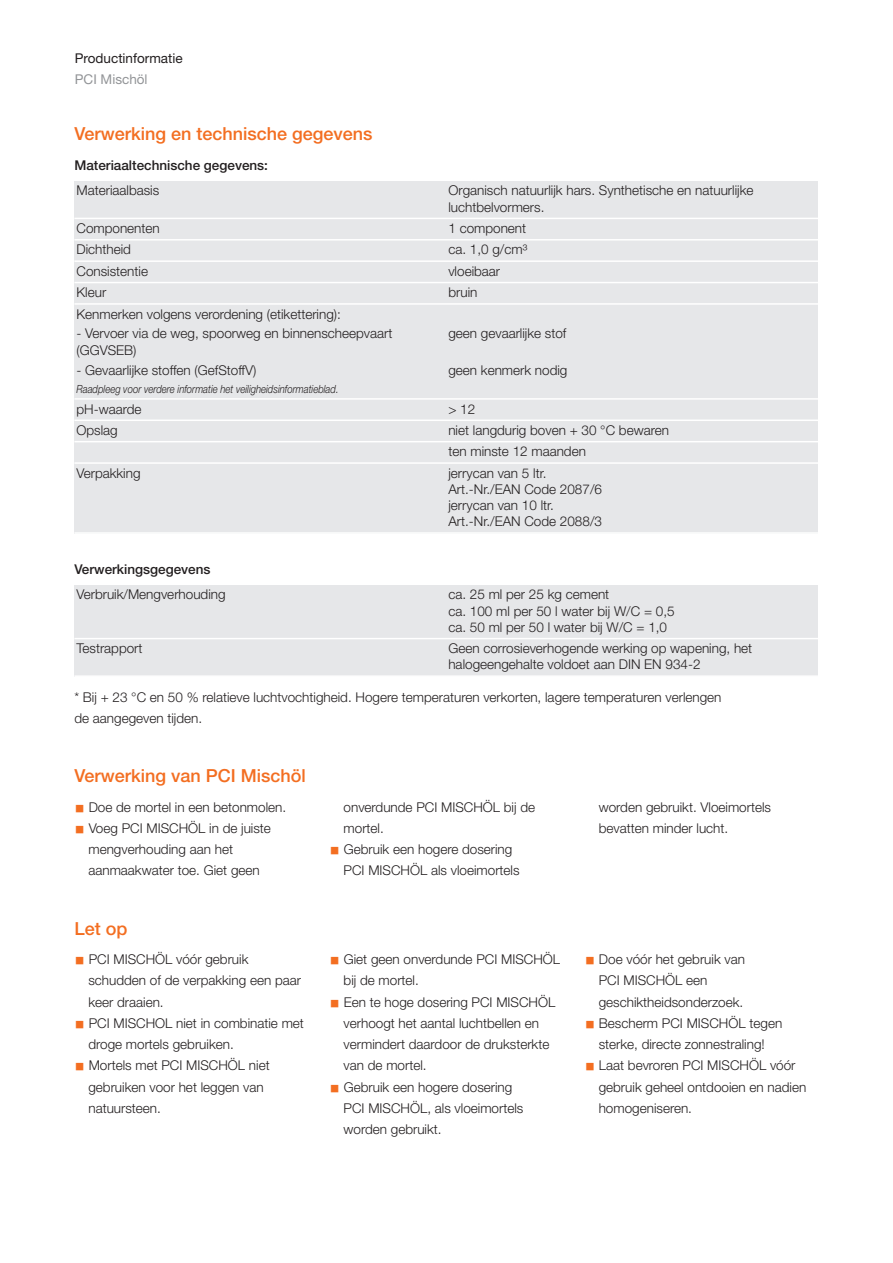
<style>
.page{position:relative;width:893px;height:1263px;background:#fff}
.page>*{position:absolute;margin:0;border:0;box-sizing:border-box;transform-origin:0 0}
.t1{font:500 18px "Helvetica Neue LT Pro";color:#f36e21}
.t2{font:300 13.5px/21.3px "Helvetica Neue LT Pro";color:#231f20}
.t3{font:500 13.5px "Helvetica Neue LT Pro";color:#231f20}
.t4{font:13.5px "Helvetica Neue LT Pro";color:#231f20}
.t5{font:13.5px "Helvetica Neue LT Pro";color:#939598}
.t6{font:italic 300 11.25px "Helvetica Neue LT Pro";color:#231f20;scale:.85 1}
.s1{font-family:"Li Gothic Med";font-weight:400;font-size:10.5px;color:#f36e21}
</style>
<div class="page">
<div style="left:74px;top:182px;width:372px;height:36px;background:#e6e7e9"></div>
<div style="left:446px;top:182px;width:372px;height:36px;background:#e6e7e9"></div>
<div style="left:74px;top:218px;width:372px;height:22px;background:#e6e7e9"></div>
<div style="left:446px;top:218px;width:372px;height:22px;background:#e6e7e9"></div>
<div style="left:74px;top:240px;width:372px;height:21px;background:#e6e7e9"></div>
<div style="left:446px;top:240px;width:372px;height:21px;background:#e6e7e9"></div>
<div style="left:74px;top:261px;width:372px;height:22px;background:#e6e7e9"></div>
<div style="left:446px;top:261px;width:372px;height:22px;background:#e6e7e9"></div>
<div style="left:74px;top:283px;width:372px;height:21px;background:#e6e7e9"></div>
<div style="left:446px;top:283px;width:372px;height:21px;background:#e6e7e9"></div>
<div style="left:74px;top:304px;width:372px;height:21px;background:#e6e7e9"></div>
<div style="left:446px;top:304px;width:372px;height:21px;background:#e6e7e9"></div>
<div style="left:74px;top:325px;width:372px;height:36px;background:#e6e7e9"></div>
<div style="left:446px;top:325px;width:372px;height:36px;background:#e6e7e9"></div>
<div style="left:74px;top:361px;width:372px;height:19px;background:#e6e7e9"></div>
<div style="left:446px;top:361px;width:372px;height:19px;background:#e6e7e9"></div>
<div style="left:74px;top:380px;width:744px;height:19px;background:#e6e7e9"></div>
<div style="left:74px;top:399px;width:372px;height:21px;background:#e6e7e9"></div>
<div style="left:446px;top:399px;width:372px;height:21px;background:#e6e7e9"></div>
<div style="left:74px;top:420px;width:372px;height:22px;background:#e6e7e9"></div>
<div style="left:446px;top:420px;width:372px;height:22px;background:#e6e7e9"></div>
<div style="left:74px;top:442px;width:372px;height:21px;background:#e6e7e9"></div>
<div style="left:446px;top:442px;width:372px;height:21px;background:#e6e7e9"></div>
<div style="left:74px;top:463px;width:372px;height:71px;background:#e6e7e9"></div>
<div style="left:446px;top:463px;width:372px;height:71px;background:#e6e7e9"></div>
<hr style="left:74px;top:218px;width:744px;height:1px;background:#fff">
<hr style="left:74px;top:239px;width:744px;height:2px;background:#fff">
<hr style="left:74px;top:260px;width:744px;height:2px;background:#fff">
<hr style="left:74px;top:282px;width:744px;height:1px;background:#fff">
<hr style="left:74px;top:303px;width:744px;height:2px;background:#fff">
<hr style="left:74px;top:398px;width:744px;height:2px;background:#fff">
<hr style="left:74px;top:419px;width:744px;height:2px;background:#fff">
<hr style="left:74px;top:441px;width:744px;height:1px;background:#fff">
<hr style="left:74px;top:462px;width:744px;height:2px;background:#fff">
<hr style="left:74px;top:532px;width:744px;height:2px;background:#fff">
<div style="left:74px;top:585px;width:372px;height:54px;background:#e6e7e9"></div>
<div style="left:446px;top:585px;width:372px;height:54px;background:#e6e7e9"></div>
<div style="left:74px;top:639px;width:372px;height:38px;background:#e6e7e9"></div>
<div style="left:446px;top:639px;width:372px;height:38px;background:#e6e7e9"></div>
<hr style="left:74px;top:638px;width:744px;height:1px;background:#fff">
<hr style="left:74px;top:675px;width:744px;height:2px;background:#fff">
<p class="t4" style="left:75px;top:53px;width:109px">Productinformatie</p>
<p class="t5" style="left:75px;top:74px;width:74px">PCI Mischöl</p>
<h1 class="t1" style="left:74px;top:128px;width:300px">Verwerking en technische gegevens</h1>
<p class="t3" style="left:74px;top:160px;width:195px">Materiaaltechnische gegevens:</p>
<p class="t2" style="left:77px;top:181px;width:84px">Materiaalbasis</p>
<p class="t2" style="left:448px;top:184px;width:307px;line-height:16.2px">Organisch natuurlijk hars. Synthetische en natuurlijke luchtbelvormers.</p>
<p class="t2" style="left:77px;top:219px;width:85px">Componenten</p>
<p class="t2" style="left:448px;top:219px;width:79px">1 component</p>
<p class="t2" style="left:77px;top:240px;width:56px">Dichtheid</p>
<p class="t2" style="left:448px;top:240px;width:80px">ca. 1,0 g/cm³</p>
<p class="t2" style="left:77px;top:262px;width:73px">Consistentie</p>
<p class="t2" style="left:448px;top:262px;width:53px">vloeibaar</p>
<p class="t2" style="left:77px;top:283px;width:31px">Kleur</p>
<p class="t2" style="left:448px;top:283px;width:30px">bruin</p>
<p class="t2" style="left:77px;top:304px;width:266px">Kenmerken volgens verordening (etikettering):</p>
<p class="t2" style="left:77px;top:327px;width:317px;line-height:16.2px">- Vervoer via de weg, spoorweg en binnenscheepvaart (GGVSEB)</p>
<p class="t2" style="left:448px;top:324px;width:120px">geen gevaarlijke stof</p>
<p class="t2" style="left:77px;top:360px;width:181px">- Gevaarlijke stoffen (GefStoffV)</p>
<p class="t2" style="left:448px;top:360px;width:121px">geen kenmerk nodig</p>
<p class="t6" style="left:77px;top:385px;width:310px">Raadpleeg voor verdere informatie het veiligheidsinformatieblad.</p>
<p class="t2" style="left:77px;top:399px;width:67px">pH-waarde</p>
<p class="t2" style="left:448px;top:399px;width:28px">&gt; 12</p>
<p class="t2" style="left:77px;top:421px;width:43px">Opslag</p>
<p class="t2" style="left:448px;top:421px;width:222px">niet langdurig boven + 30 °C bewaren ten minste 12 maanden</p>
<p class="t2" style="left:77px;top:463px;width:66px">Verpakking</p>
<p class="t2" style="left:448px;top:466px;width:155px;line-height:16.2px">jerrycan van 5 ltr.<br>Art.-Nr./EAN Code 2087/6 jerrycan van 10 ltr.<br>Art.-Nr./EAN Code 2088/3</p>
<p class="t3" style="left:74px;top:564px;width:138px">Verwerkingsgegevens</p>
<p class="t2" style="left:77px;top:585px;width:151px">Verbruik/Mengverhouding</p>
<p class="t2" style="left:448px;top:588px;width:228px;line-height:16.2px">ca. 25 ml per 25 kg cement<br>ca. 100 ml per 50 l water bij W/C = 0,5 ca. 50 ml per 50 l water bij W/C = 1,0</p>
<p class="t2" style="left:77px;top:639px;width:68px">Testrapport</p>
<p class="t2" style="left:448px;top:642px;width:305px;line-height:16.2px">Geen corrosieverhogende werking op wapening, het halogeengehalte voldoet aan DIN EN 934-2</p>
<p class="t2" style="left:74px;top:687px;width:649px">* Bij + 23 °C en 50 % relatieve luchtvochtigheid. Hogere temperaturen verkorten, lagere temperaturen verlengen de aangegeven tijden.</p>
<h1 class="t1" style="left:74px;top:769px;width:233px">Verwerking van PCI Mischöl</h1>
<p class="t2" style="left:74px;top:797px;width:213px"><span class="s1">■</span> Doe de mortel in een betonmolen.</p>
<p class="t2" style="left:88px;top:819px;width:184px;text-indent:-14px"><span class="s1">■</span> Voeg PCI MISCHÖL in de juiste mengverhouding aan het aanmaakwater toe. Giet geen</p>
<h1 class="t1" style="left:74px;top:922px;width:55px">Let op</h1>
<p class="t2" style="left:88px;top:950px;width:214px;text-indent:-14px"><span class="s1">■</span> PCI MISCHÖL vóór gebruik schudden of de verpakking een paar keer draaien.</p>
<p class="t2" style="left:88px;top:1014px;width:217px;text-indent:-14px"><span class="s1">■</span> PCI MISCHOL niet in combinatie met droge mortels gebruiken.</p>
<p class="t2" style="left:88px;top:1056px;width:183px;text-indent:-14px"><span class="s1">■</span> Mortels met PCI MISCHÖL niet gebruiken voor het leggen van natuursteen.</p>
<p class="t2" style="left:344px;top:797px;width:193px">onverdunde PCI MISCHÖL bij de mortel.</p>
<p class="t2" style="left:344px;top:840px;width:178px;text-indent:-14px"><span class="s1">■</span> Gebruik een hogere dosering<br>PCI MISCHÖL als vloeimortels</p>
<p class="t2" style="left:599px;top:797px;width:174px">worden gebruikt. Vloeimortels bevatten minder lucht.</p>
<p class="t2" style="left:344px;top:950px;width:218px;text-indent:-14px"><span class="s1">■</span> Giet geen onverdunde PCI MISCHÖL bij de mortel.</p>
<p class="t2" style="left:344px;top:992px;width:213px;text-indent:-14px"><span class="s1">■</span> Een te hoge dosering PCI MISCHÖL verhoogt het aantal luchtbellen en vermindert daardoor de druksterkte van de mortel.</p>
<p class="t2" style="left:344px;top:1077px;width:181px;text-indent:-14px"><span class="s1">■</span> Gebruik een hogere dosering<br>PCI MISCHÖL, als vloeimortels worden gebruikt.</p>
<p class="t2" style="left:599px;top:950px;width:148px;text-indent:-14px"><span class="s1">■</span> Doe vóór het gebruik van<br>PCI MISCHÖL een geschiktheidsonderzoek.</p>
<p class="t2" style="left:585px;top:1014px;width:199px;text-align:center"><span class="s1">■</span> Bescherm PCI MISCHÖL tegen sterke, directe zonnestraling!</p>
<p class="t2" style="left:599px;top:1056px;width:209px;text-indent:-14px"><span class="s1">■</span> Laat bevroren PCI MISCHÖL vóór gebruik geheel ontdooien en nadien homogeniseren.</p>
</div>
